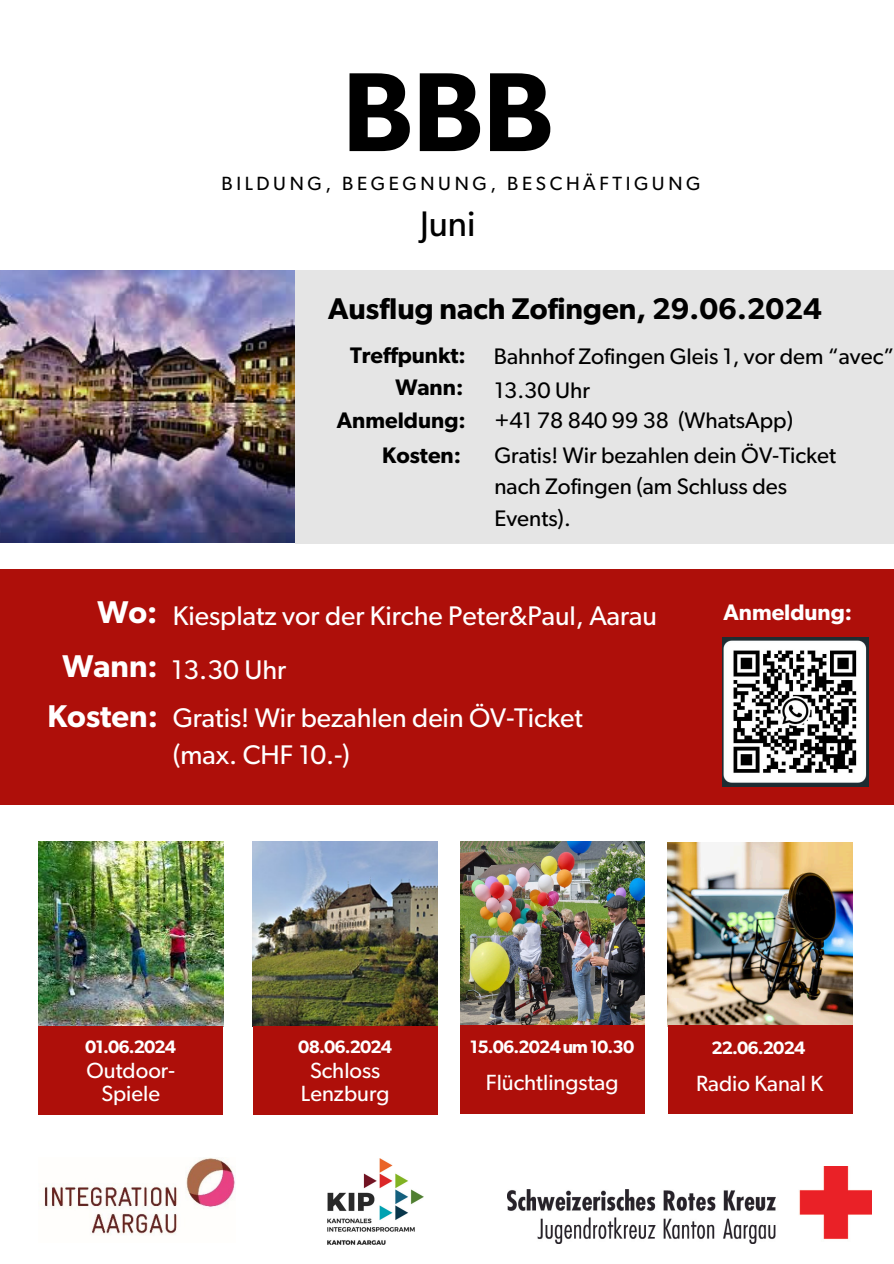
<style>
.page{position:relative;width:894px;height:1264px;background:#fff}
.page>*{position:absolute;margin:0;border:0;box-sizing:border-box;transform-origin:0 0}
.t1{font:600 112.65px "Gibson";color:#000}
.t2{font:35.55px "Gibson";color:#000}
.t3{font:600 31.5px "Gibson";color:#fff}
.t4{font:600 30px "Gibson";color:#000}
.t5{font:27px/37.2px "Gibson";color:#fff}
.t6{font:22.5px/31.5px "Gibson";color:#000}
.t7{font:600 22.5px "Gibson";color:#000}
.t8{font:600 22.5px "Gibson";color:#fff}
.t9{font:22.05px/23.7px "Gibson";color:#fff;text-align:center}
.t10{font:19.2px "Gibson";letter-spacing:.19em;color:#000}
.t11{font:600 18px "Gibson";letter-spacing:-.05em;color:#fff}
</style>
<div class="page">
<img style="left:507px;top:1166px;width:363px;height:77px">
<img style="left:328px;top:1158px;width:95px;height:86px">
<img style="left:44px;top:1158px;width:191px;height:77px">
<div style="left:0;top:569px;width:893px;height:235px;background:#ae0f0a"></div>
<img style="left:253px;top:841px;width:184px;height:184px">
<div style="left:253px;top:1025px;width:184px;height:89px;background:#ae0f0a"></div>
<img style="left:460px;top:841px;width:184px;height:184px">
<div style="left:460px;top:1025px;width:184px;height:88px;background:#ae0f0a"></div>
<img style="left:38px;top:841px;width:185px;height:184px">
<div style="left:38px;top:1025px;width:185px;height:89px;background:#ae0f0a"></div>
<img style="left:0;top:271px;width:295px;height:271px">
<div style="left:295px;top:271px;width:597px;height:273px;background:#e5e5e5"></div>
<img style="left:722px;top:637px;width:146px;height:149px">
<img style="left:667px;top:842px;width:185px;height:183px">
<div style="left:667px;top:1025px;width:185px;height:89px;background:#ae0f0a"></div>
<p class="t1" style="left:342px;top:61px;width:212px">BBB</p>
<h6 class="t10" style="left:221px;top:175px;width:480px">BILDUNG, BEGEGNUNG, BESCHÄFTIGUNG</h6>
<h6 class="t2" style="left:420px;top:208px;width:57px">Juni</h6>
<p class="t4" style="left:328px;top:295px;width:495px">Ausflug nach Zofingen, 29.06.2024</p>
<p class="t6" style="left:493px;top:341px;width:402px">Bahnhof Zofingen Gleis 1, vor dem “avec”</p>
<p class="t7" style="left:350px;top:345px;width:117px">Treffpunkt:</p>
<h6 class="t7" style="left:395px;top:377px;width:70px">Wann:</h6>
<p class="t7" style="left:337px;top:409px;width:130px">Anmeldung:</p>
<p class="t7" style="left:382px;top:445px;width:80px">Kosten:</p>
<p class="t6" style="left:494px;top:375px;width:97px">13.30 Uhr</p>
<h6 class="t6" style="left:494px;top:405px;width:300px">+41 78 840 99 38 (WhatsApp)</h6>
<p class="t6" style="left:494px;top:440px;width:343px">Gratis! Wir bezahlen dein ÖV-Ticket nach Zofingen (am Schluss des<br>Events).</p>
<h4 class="t3" style="left:97px;top:597px;width:61px">Wo:</h4>
<h4 class="t5" style="left:173px;top:598px;width:485px">Kiesplatz vor der Kirche Peter&amp;Paul, Aarau</h4>
<p class="t5" style="left:171px;top:652px;width:116px">13.30 Uhr</p>
<h3 class="t3" style="left:47px;top:701px;width:112px">Kosten:</h3>
<p class="t5" style="left:173px;top:700px;width:411px">Gratis! Wir bezahlen dein ÖV-Ticket (max. CHF 10.-)</p>
<h4 class="t3" style="left:62px;top:651px;width:97px">Wann:</h4>
<p class="t8" style="left:723px;top:601px;width:130px">Anmeldung:</p>
<h6 class="t11" style="left:85px;top:1038px;width:92px">01.06.2024</h6>
<h3 class="t9" style="left:87px;top:1059px;width:90px">Outdoor-<br>Spiele</h3>
<h5 class="t11" style="left:298px;top:1038px;width:95px">08.06.2024</h5>
<h5 class="t9" style="left:301px;top:1059px;width:90px">Schloss<br>Lenzburg</h5>
<p class="t11" style="left:539px;top:1029px;width:95px">24.02.2024</p>
<h3 class="t9" style="left:531px;top:1072px;width:111px">Gesundheit</h3>
<h6 class="t11" style="left:470px;top:1038px;width:166px">15.06.2024um10.30</h6>
<h6 class="t9" style="left:485px;top:1071px;width:134px">Flüchtlingstag</h6>
<p class="t11" style="left:711px;top:1039px;width:95px">22.06.2024</p>
<p class="t9" style="left:696px;top:1072px;width:128px">Radio Kanal K</p>
</div>
